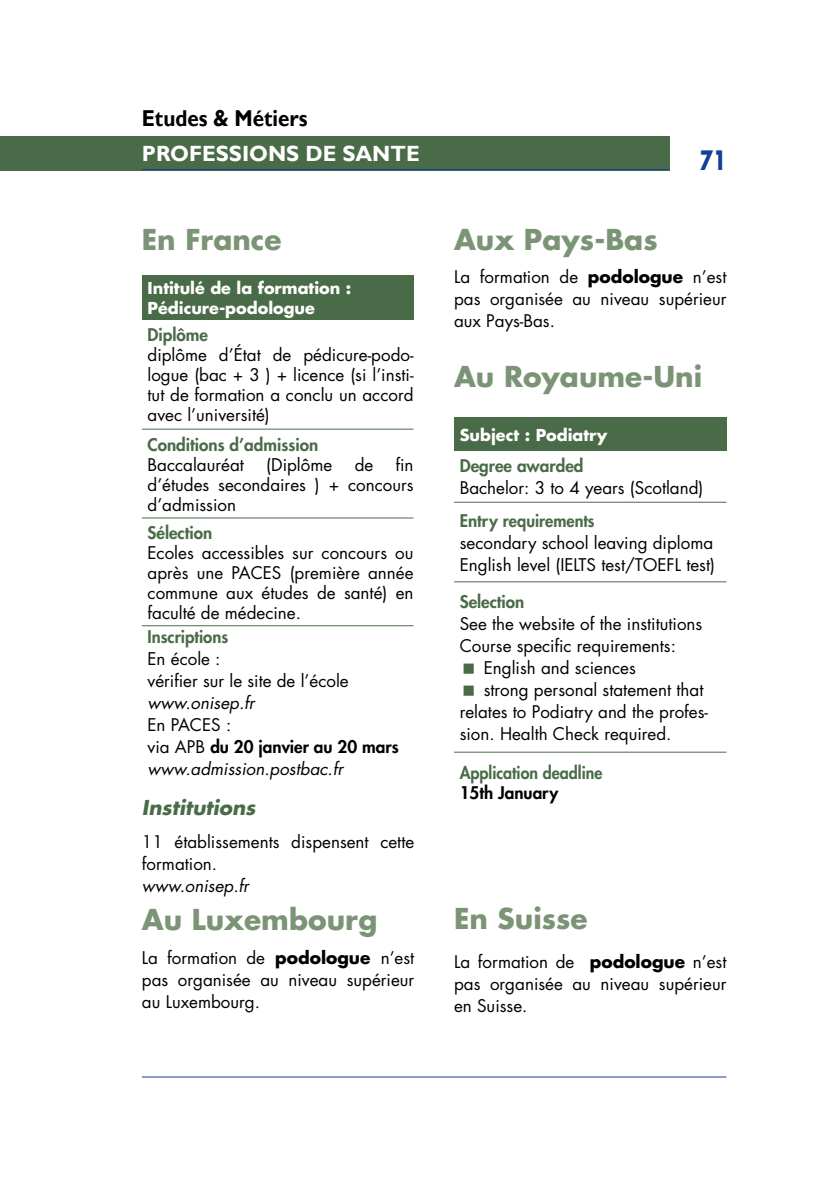
<style>
.page{position:relative;width:840px;height:1191px;background:#fff}
.page>*{position:absolute;margin:0;border:0;box-sizing:border-box;transform-origin:0 0}
.t1{font:700 28px "Futura Std";color:#7b9476}
.t2{font:700 26px "Futura Std";color:#134094;scale:.75 1}
.t3{font:700 23px "Gill Sans";color:#000;scale:.9 1}
.t4{font:700 22px "Gill Sans";color:#fff}
.t5{font:italic 700 20px "Futura Std";color:#4a6b47}
.t6{font:17px/22px "Futura Std";color:#000;text-align:justify}
.t7{font:800 17px "Futura Std";color:#4a6b47}
.t8{font:italic 17px/22px "Futura Std";color:#000}
.t9{font:800 17px "Futura Std";color:#4a6b47;scale:.94 1}
.t10{font:800 17px "Futura Std";color:#000}
.t11{font:700 16px/20px "Futura Std";color:#fff}
.s1{font-style:normal}
.s2{font-weight:800;font-style:normal}
.s3{font-weight:700}
</style>
<div class="page">
<hr style="left:142px;top:1076px;width:584px;height:1px;background:#134094">
<div style="left:0;top:136px;width:669px;height:34px;background:#4a6b47"></div>
<hr style="left:142px;top:169px;width:527px;height:1px;background:#134094">
<div style="left:142px;top:275px;width:271px;height:44px;background:#4a6b47"></div>
<hr style="left:142px;top:428px;width:271px;height:1px;background:#4a6b47">
<hr style="left:142px;top:517px;width:271px;height:1px;background:#4a6b47">
<hr style="left:142px;top:625px;width:271px;height:1px;background:#4a6b47">
<div style="left:454px;top:417px;width:272px;height:34px;background:#4a6b47"></div>
<hr style="left:454px;top:502px;width:272px;height:1px;background:#4a6b47">
<hr style="left:454px;top:581px;width:272px;height:1px;background:#4a6b47">
<hr style="left:454px;top:751px;width:272px;height:1px;background:#4a6b47">
<h3 class="t3" style="left:142px;top:104px;width:185px">ETUDES &amp; MÉTIERS</h3>
<p class="t4" style="left:142px;top:140px;width:276px">PROFESSIONS DE SANTE</p>
<h2 class="t2" style="left:699px;top:143px;width:37px">71</h2>
<h1 class="t1" style="left:142px;top:221px;width:141px">En France</h1>
<p class="t11" style="left:147px;top:278px;width:205px">Intitulé de la formation :<br>Pédicure-podologue</p>
<p class="t7" style="left:147px;top:324px;width:62px">Diplôme</p>
<p class="t6" style="left:147px;top:345px;width:267px;line-height:20px">diplôme d’État de pédicure-podo&shy;logue (bac + 3 ) + licence (si l’insti&shy;tut de formation a conclu un accord avec l’université)</p>
<p class="t7" style="left:147px;top:433px;width:172px">Conditions d’admission</p>
<p class="t6" style="left:147px;top:453px;width:98px">Baccalauréat</p>
<p class="t6" style="left:266px;top:453px;width:67px">(Diplôme</p>
<p class="t6" style="left:354px;top:453px;width:20px">de</p>
<p class="t6" style="left:147px;top:454px;width:267px;line-height:20px;text-indent:248px">fin d’études secondaires ) + concours d’admission</p>
<p class="t7" style="left:147px;top:522px;width:66px">Sélection</p>
<p class="t6" style="left:147px;top:543px;width:267px;line-height:20px">Ecoles accessibles sur concours ou après une PACES (première année commune aux études de santé) en faculté de médecine.</p>
<p class="t7" style="left:147px;top:625px;width:82px">Inscriptions</p>
<p class="t6" style="left:147px;top:647px;width:202px">En école :<br>vérifier sur le site de l’école</p>
<p class="t8" style="left:147px;top:691px;width:108px">www.onisep.fr</p>
<p class="t8" style="left:147px;top:713px;width:252px"><span class="s1">En PACES :<br>via APB</span> <span class="s2">du 20 janvier au 20 mars </span>www.admission.postbac.fr</p>
<p class="t5" style="left:142px;top:794px;width:115px">Institutions</p>
<p class="t6" style="left:142px;top:831px;width:274px">11 établissements dispensent cette formation.</p>
<p class="t8" style="left:142px;top:875px;width:108px">www.onisep.fr</p>
<h1 class="t1" style="left:142px;top:901px;width:237px">Au Luxembourg</h1>
<p class="t6" style="left:142px;top:946px;width:274px">La formation de <span class="s3">podologue</span> n’est pas organisée au niveau supérieur au Luxembourg.</p>
<h1 class="t1" style="left:454px;top:221px;width:205px">Aux Pays-Bas</h1>
<p class="t6" style="left:454px;top:266px;width:274px">La formation de <span class="s3">podologue</span> n’est pas organisée au niveau supérieur aux Pays-Bas.</p>
<h1 class="t1" style="left:454px;top:358px;width:249px">Au Royaume-Uni</h1>
<p class="t11" style="left:459px;top:425px;width:149px">Subject : Podiatry</p>
<p class="t7" style="left:459px;top:455px;width:125px">Degree awarded</p>
<p class="t6" style="left:459px;top:477px;width:245px">Bachelor: 3 to 4 years (Scotland)</p>
<p class="t7" style="left:459px;top:510px;width:136px">Entry requirements</p>
<p class="t6" style="left:459px;top:532px;width:257px">secondary school leaving diploma<br>English level (IELTS test/TOEFL test)</p>
<p class="t7" style="left:459px;top:591px;width:66px">Selection</p>
<p class="t6" style="left:459px;top:613px;width:244px">See the website of the institutions</p>
<p class="t6" style="left:459px;top:635px;width:218px">Course specific requirements:</p>
<p class="t6" style="left:483px;top:657px;width:153px">English and sciences</p>
<p class="t6" style="left:483px;top:679px;width:221px">strong personal statement that</p>
<p class="t6" style="left:459px;top:701px;width:250px">relates to Podiatry and the profes-</p>
<p class="t6" style="left:459px;top:723px;width:213px">sion. Health Check required.</p>
<p class="t9" style="left:459px;top:761px;width:153px">Application deadline</p>
<p class="t10" style="left:459px;top:781px;width:100px">15th January</p>
<h1 class="t1" style="left:454px;top:899px;width:135px">En Suisse</h1>
<p class="t6" style="left:454px;top:950px;width:274px">La formation de <span class="s3">podologue</span> n’est pas organisée au niveau supérieur en Suisse.</p>
</div>
